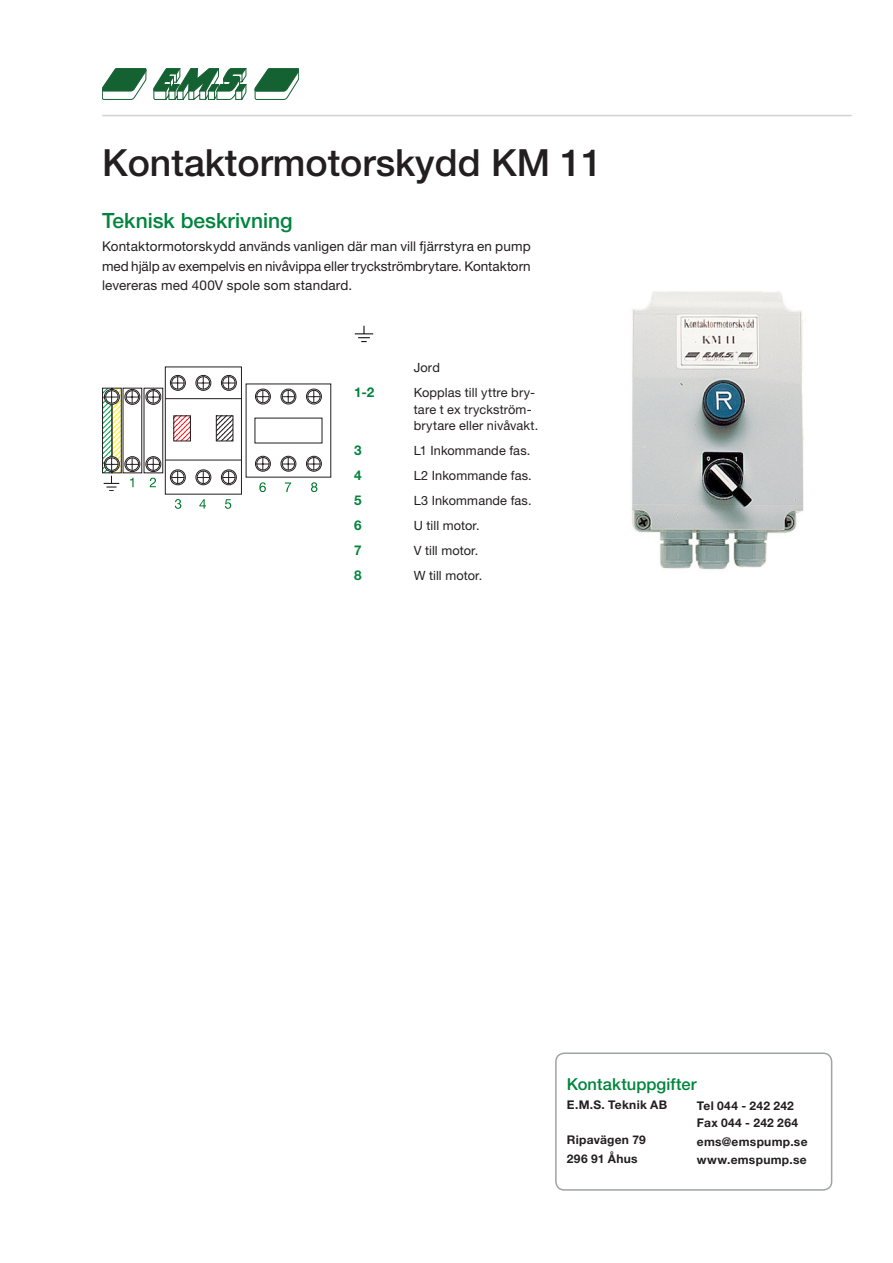
<style>
.page{position:relative;width:893px;height:1263px;background:#fff}
.page>*{position:absolute;margin:0;border:0;box-sizing:border-box;transform-origin:0 0}
.Rubrik{font:500 37.5px "Helvetica Neue LT Std";color:#231f20}
.Underrubrik_1{font:500 21px "Helvetica Neue LT Std";color:#00843d}
.Underrubbe_2{font:500 16.5px "Helvetica Neue LT Std";letter-spacing:.005em;color:#00843d}
.Brödtext{font:13.5px/19.5px "Helvetica Neue LT Std";letter-spacing:.01em;color:#231f20;text-align:justify}
.Felsökning{font:700 13.5px "Helvetica Neue LT Std";color:#00843d}
.Felsökning-2{font:12.75px/16.5px "Helvetica Neue LT Std";letter-spacing:.01em;color:#231f20}
.Rubrik_Material_tabe{font:700 12px "Helvetica Neue LT Std";letter-spacing:.025em;color:#231f20}
</style>
<div class="page">
<div style="left:555px;top:1052px;width:277px;height:139px;border:2px solid #9fa3a5;border-radius:9px"></div>
<svg style="left:102px;top:68px;width:197px;height:32px"></svg>
<hr style="left:103px;top:115px;width:748px;height:1px;background:#d1d2d4">
<img style="left:354px;top:325px;width:19px;height:18px">
<img style="left:632px;top:291px;width:173px;height:279px">
<svg style="left:175px;top:499px;width:6px;height:10px"></svg>
<svg style="left:199px;top:499px;width:7px;height:10px"></svg>
<svg style="left:225px;top:499px;width:6px;height:10px"></svg>
<svg style="left:102px;top:375px;width:229px;height:117px"></svg>
<img style="left:104px;top:476px;width:16px;height:15px">
<p class="Rubrik" style="left:102px;top:140px;width:502px">Kontaktormotorskydd KM 11</p>
<p class="Underrubrik_1" style="left:102px;top:208px;width:192px">Teknisk beskrivning</p>
<p class="Brödtext" style="left:102px;top:237px;width:430px">Kontaktormotorskydd används vanligen där man vill fjärrstyra en pump med hjälp av exempelvis en nivåvippa eller tryckströmbrytare. Kontaktorn levereras med 400V spole som standard.</p>
<p class="Felsökning-2" style="left:414px;top:359px;width:28px">Jord</p>
<p class="Felsökning" style="left:354px;top:384px;width:22px">1-2</p>
<p class="Felsökning-2" style="left:414px;top:384px;width:126px">Kopplas till yttre bry&shy;tare t ex tryckström&shy;brytare eller nivåvakt.</p>
<p class="Felsökning" style="left:354px;top:442px;width:9px">3</p>
<p class="Felsökning-2" style="left:414px;top:442px;width:118px">L1 Inkommande fas.</p>
<p class="Felsökning" style="left:354px;top:467px;width:9px">4</p>
<p class="Felsökning-2" style="left:414px;top:467px;width:120px">L2 Inkommande fas.</p>
<p class="Felsökning" style="left:354px;top:492px;width:9px">5</p>
<p class="Felsökning-2" style="left:414px;top:492px;width:119px">L3 Inkommande fas.</p>
<p class="Felsökning" style="left:354px;top:517px;width:9px">6</p>
<p class="Felsökning-2" style="left:414px;top:517px;width:67px">U till motor.</p>
<p class="Felsökning" style="left:354px;top:542px;width:9px">7</p>
<p class="Felsökning-2" style="left:414px;top:542px;width:66px">V till motor.</p>
<p class="Felsökning" style="left:354px;top:567px;width:9px">8</p>
<p class="Felsökning-2" style="left:414px;top:567px;width:70px">W till motor.</p>
<p class="Underrubbe_2" style="left:567px;top:1074px;width:131px">Kontaktuppgifter</p>
<p class="Rubrik_Material_tabe" style="left:567px;top:1097px;width:102px">E.M.S. Teknik AB</p>
<p class="Rubrik_Material_tabe" style="left:697px;top:1098px;width:98px">Tel 044 - 242 242</p>
<p class="Rubrik_Material_tabe" style="left:697px;top:1115px;width:103px">Fax 044 - 242 264</p>
<p class="Rubrik_Material_tabe" style="left:567px;top:1132px;width:81px">Ripavägen 79</p>
<p class="Rubrik_Material_tabe" style="left:697px;top:1134px;width:112px">ems@emspump.se</p>
<p class="Rubrik_Material_tabe" style="left:567px;top:1151px;width:72px">296 91 Åhus</p>
<p class="Rubrik_Material_tabe" style="left:697px;top:1152px;width:111px">www.emspump.se</p>
</div>
